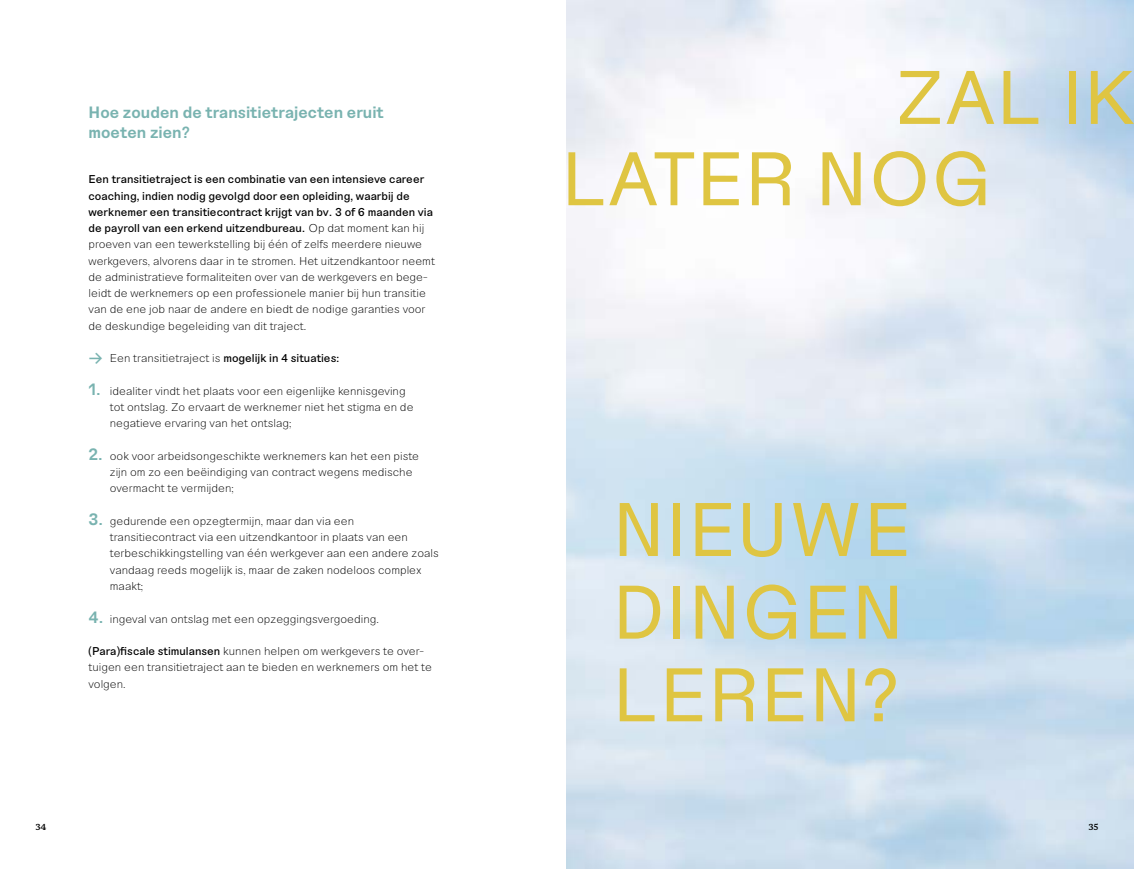
<style>
.page{position:relative;width:1134px;height:869px;background:#fff}
.page>*{position:absolute;margin:0;border:0;box-sizing:border-box;transform-origin:0 0}
.t1{font:75px/82.6px "NT Bau";color:#dfc542;text-align:justify}
.t2{font:700 16.25px/20px "NT Bau";color:#79b3b0}
.t3{font:300 11.25px/16.2px "NT Bau";color:#000}
.t4{font:500 expanded 8.75px "More Pro";color:#000}
.s1{font-weight:500}
.s2{font-weight:900;font-size:17.5px;color:#79b3b0}
.s3{font-weight:700;font-size:16.25px;color:#79b3b0}
</style>
<div class="page">
<h2 class="t2" style="left:89px;top:103px;width:297px">Hoe zouden de transitietrajecten eruit moeten zien?</h2>
<p class="t3" style="left:89px;top:171px;width:348px"><span class="s1">Een transitietraject is een combinatie van een intensieve career coaching, indien nodig gevolgd door een opleiding, waarbij de werknemer een transitiecontract krijgt van bv. 3 of 6 maanden via de payroll van een erkend uitzendbureau.</span> Op dat moment kan hij proeven van een tewerkstelling bij één of zelfs meerdere nieuwe werkgevers, alvorens daar in te stromen. Het uitzendkantoor neemt de administratieve formaliteiten over van de werkgevers en bege&shy;leidt de werknemers op een professionele manier bij hun transitie van de ene job naar de andere en biedt de nodige garanties voor de deskundige begeleiding van dit traject.</p>
<p class="t3" style="left:89px;top:350px;width:252px"><span class="s2">→</span> Een transitietraject is <span class="s1">mogelijk in 4 situaties:</span></p>
<p class="t3" style="left:110px;top:382px;width:305px;text-indent:-21px"><span class="s3">1.</span> idealiter vindt het plaats voor een eigenlijke kennisgeving tot ontslag. Zo ervaart de werknemer niet het stigma en de negatieve ervaring van het ontslag;</p>
<p class="t3" style="left:110px;top:447px;width:311px;text-indent:-21px"><span class="s3">2.</span> ook voor arbeidsongeschikte werknemers kan het een piste zijn om zo een beëindiging van contract wegens medische overmacht te vermijden;</p>
<p class="t3" style="left:110px;top:512px;width:331px;text-indent:-21px"><span class="s3">3.</span> gedurende een opzegtermijn, maar dan via een transitiecontract via een uitzendkantoor in plaats van een terbeschikkingstelling van één werkgever aan een andere zoals vandaag reeds mogelijk is, maar de zaken nodeloos complex maakt;</p>
<p class="t3" style="left:89px;top:610px;width:292px"><span class="s3">4.</span> ingeval van ontslag met een opzeggingsvergoeding.</p>
<p class="t3" style="left:89px;top:642px;width:345px"><span class="s1">(Para)fiscale stimulansen</span> kunnen helpen om werkgevers te over&shy;tuigen een transitietraject aan te bieden en werknemers om het te volgen.</p>
<h1 class="t1" style="left:561px;top:60px;width:575px;line-height:81.2px;text-indent:334px">ZAL IK<br>LATER NOG</h1>
<h1 class="t1" style="left:612px;top:491px;width:301px">NIEUWE DINGEN LEREN?</h1>
<p class="t4" style="left:35px;top:819px;width:12px">34</p>
<p class="t4" style="left:1088px;top:819px;width:12px">35</p>
</div>
